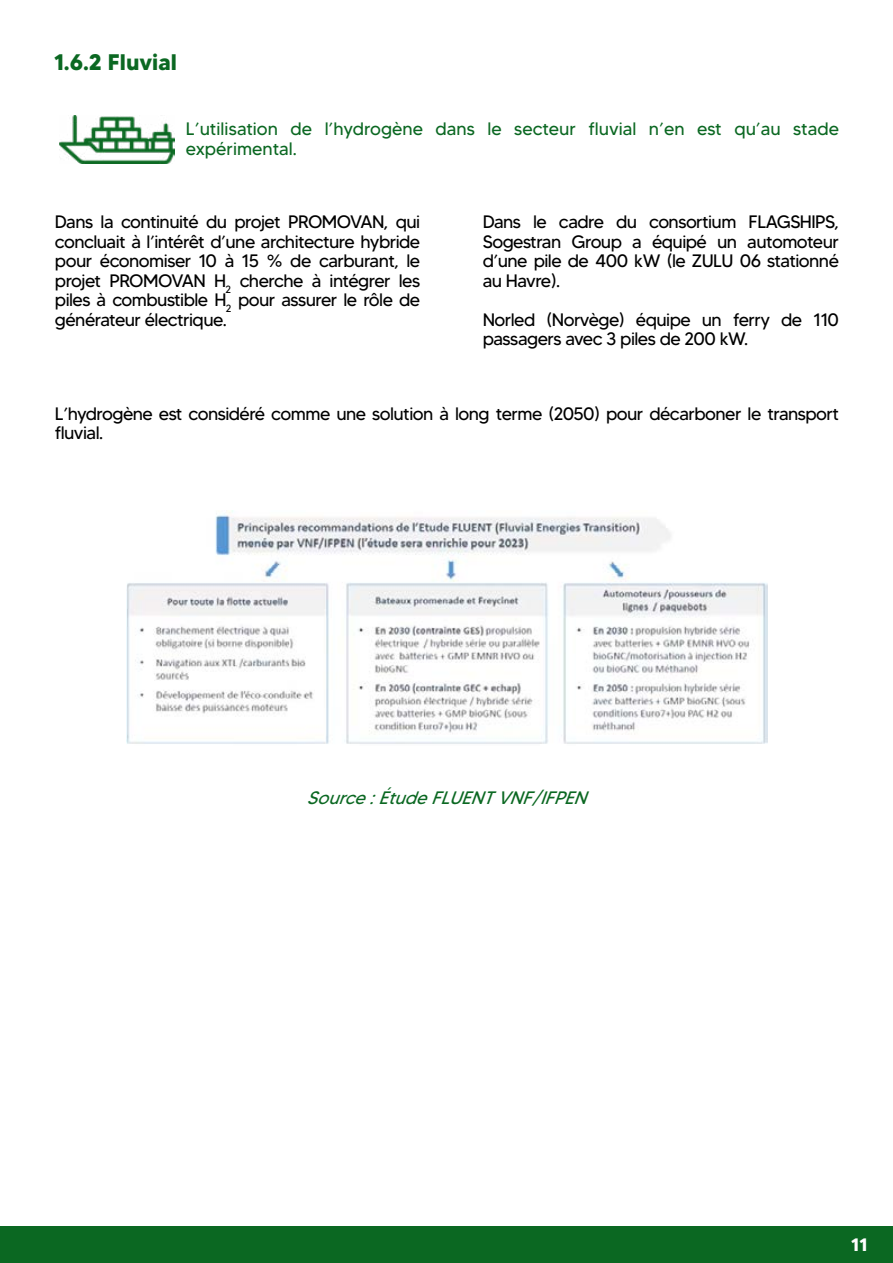
<style>
.page{position:relative;width:893px;height:1263px;background:#fff}
.page>*{position:absolute;margin:0;border:0;box-sizing:border-box;transform-origin:0 0}
.t1{font:700 22.5px "MADETOMMY";color:#0b6822}
.t2{font:18px/19.5px "MADETOMMY";letter-spacing:-.03em;color:#000;text-align:justify}
.t3{font:18px/19.5px "MADETOMMY";color:#0b6822}
.t4{font:italic 18px "MADETOMMY";color:#0b6822}
.t5{font:700 18px "MADETOMMY";color:#fff}
</style>
<div class="page">
<div style="left:0;top:1226px;width:893px;height:37px;background:#0b6822"></div>
<img style="left:59px;top:116px;width:115px;height:48px">
<img style="left:126px;top:510px;width:641px;height:234px">
<p class="t1" style="left:54px;top:48px;width:125px">1.6.2 Fluvial</p>
<p class="t3" style="left:186px;top:119px;width:655px">L’utilisation de l’hydrogène dans le secteur fluvial n’en est qu’au stade expérimental.</p>
<p class="t2" style="left:55px;top:212px;width:367px">Dans la continuité du projet PROMOVAN, qui concluait à l’intérêt d’une architecture hybride pour économiser 10 à 15 % de carburant, le projet PROMOVAN H<sub>2</sub> cherche à intégrer les piles à combustible H<sub>2</sub> pour assurer le rôle de générateur électrique.</p>
<p class="t2" style="left:483px;top:212px;width:358px">Dans le cadre du consortium FLAGSHIPS, Sogestran Group a équipé un automoteur d’une pile de 400 kW (le ZULU 06 stationné au Havre).</p>
<p class="t2" style="left:483px;top:309px;width:358px">Norled (Norvège) équipe un ferry de 110 passagers avec 3 piles de 200 kW.</p>
<p class="t2" style="left:55px;top:403px;width:785px">L’hydrogène est considéré comme une solution à long terme (2050) pour décarboner le transport fluvial.</p>
<p class="t4" style="left:307px;top:787px;width:288px">Source:ÉtudeFLUENTVNF/IFPEN</p>
<p class="t5" style="left:851px;top:1234px;width:18px">11</p>
</div>
